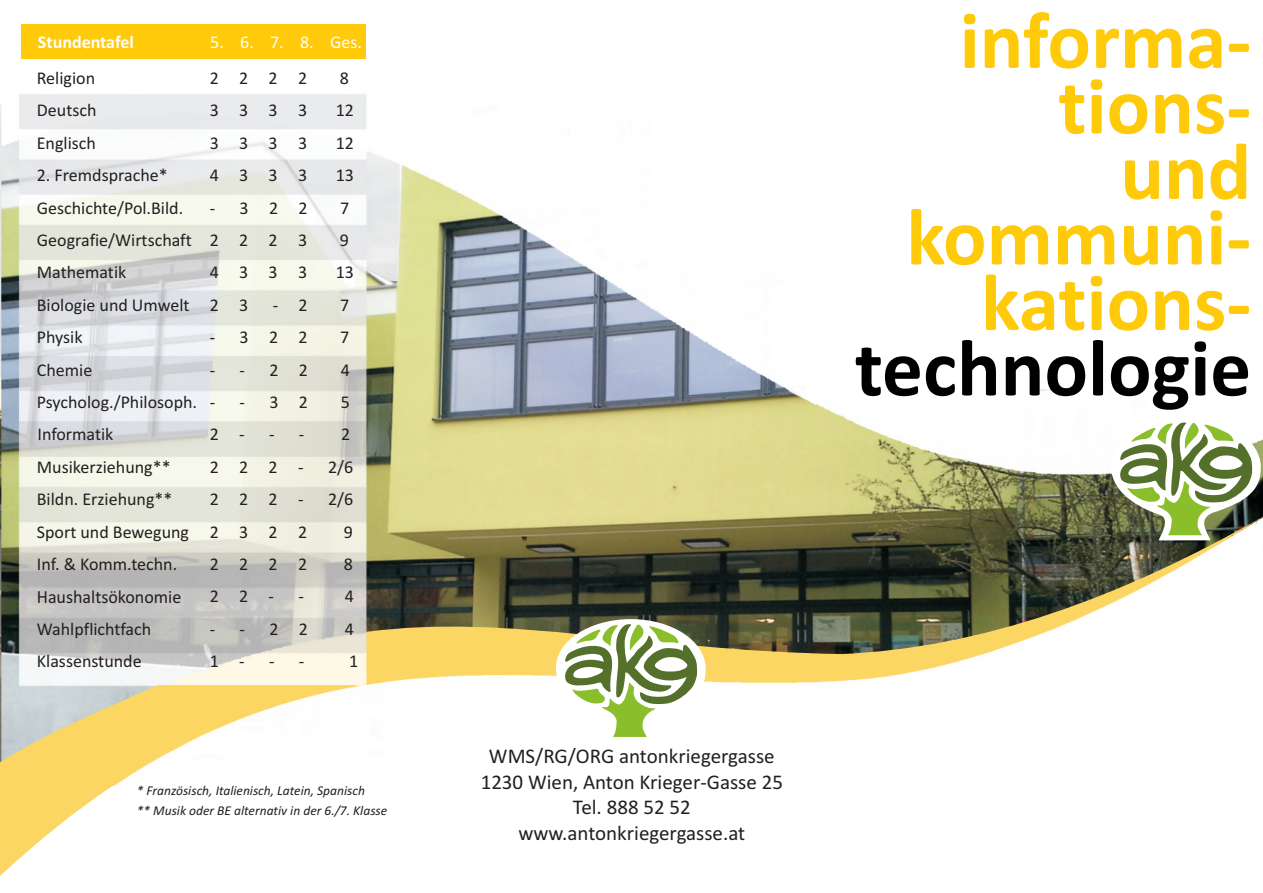
<style>
.page{position:relative;width:1263px;height:893px;background:#fff}
.page>*{position:absolute;margin:0;border:0;box-sizing:border-box;transform-origin:0 0}
.t1{font:700 81.3px/65.6px "Calibri";color:#feca0a;text-align:right}
.t2{font:700 81.3px "Calibri";color:#000}
.t3{font:21px/25.7px "Calibri";color:#231f20;text-align:center}
.t4{font:18.6px "Calibri";color:#231f20}
.t5{font:18px/32.4px "Calibri";color:#231f20}
.t6{font:700 18px "Calibri";color:#fff}
.t7{font:18px "Calibri";color:#fff}
.t8{font:italic 13.5px/20.7px "Calibri";color:#231f20}
</style>
<div class="page">
<img style="left:0;top:94px;width:1263px;height:423px">
<svg style="left:0;top:517px;width:1263px;height:359px"></svg>
<svg style="left:555px;top:619px;width:151px;height:125px"></svg>
<div style="left:22px;top:24px;width:344px;height:35px;background:#feca0a"></div>
<svg style="left:1110px;top:417px;width:151px;height:125px"></svg>
<p class="t6" style="left:38px;top:34px;width:98px">Stundentafel</p>
<p class="t7" style="left:210px;top:34px;width:153px">5. 6. 7. 8. Ges.</p>
<p class="t5" style="left:37px;top:63px;width:60px">Religion</p>
<p class="t5" style="left:210px;top:63px;width:99px">2 2 2 2</p>
<p class="t5" style="left:340px;top:63px;width:11px">8</p>
<p class="t5" style="left:37px;top:96px;width:61px">Deutsch</p>
<p class="t5" style="left:210px;top:96px;width:99px">3 3 3 3</p>
<p class="t5" style="left:336px;top:96px;width:20px">12</p>
<p class="t5" style="left:37px;top:128px;width:61px">Englisch</p>
<p class="t5" style="left:210px;top:128px;width:99px">3 3 3 3</p>
<p class="t5" style="left:336px;top:128px;width:20px">12</p>
<p class="t5" style="left:37px;top:160px;width:132px">2. Fremdsprache*</p>
<p class="t5" style="left:210px;top:160px;width:99px">4 3 3 3</p>
<p class="t5" style="left:336px;top:160px;width:20px">13</p>
<p class="t5" style="left:37px;top:193px;width:148px">Geschichte/Pol.Bild.</p>
<p class="t5" style="left:210px;top:193px;width:99px">- 3 2 2</p>
<p class="t5" style="left:340px;top:193px;width:11px">7</p>
<p class="t5" style="left:37px;top:225px;width:272px">Geografie/Wirtschaft 2 2 2 3</p>
<p class="t5" style="left:340px;top:225px;width:11px">9</p>
<p class="t5" style="left:37px;top:258px;width:91px">Mathematik</p>
<p class="t5" style="left:210px;top:258px;width:99px">4 3 3 3</p>
<p class="t5" style="left:336px;top:258px;width:20px">13</p>
<p class="t5" style="left:37px;top:290px;width:213px">Biologie und Umwelt 2 3</p>
<p class="t5" style="left:273px;top:290px;width:36px">- 2</p>
<p class="t5" style="left:340px;top:290px;width:11px">7</p>
<p class="t5" style="left:37px;top:322px;width:47px">Physik</p>
<p class="t5" style="left:210px;top:322px;width:99px">- 3 2 2</p>
<p class="t5" style="left:340px;top:322px;width:11px">7</p>
<p class="t5" style="left:37px;top:355px;width:57px">Chemie</p>
<p class="t5" style="left:210px;top:355px;width:37px">- -</p>
<p class="t5" style="left:269px;top:355px;width:40px">2 2</p>
<p class="t5" style="left:341px;top:355px;width:11px">4</p>
<p class="t5" style="left:37px;top:387px;width:180px">Psycholog./Philosoph. -</p>
<p class="t5" style="left:240px;top:387px;width:70px">- 3 2</p>
<p class="t5" style="left:341px;top:387px;width:11px">5</p>
<p class="t5" style="left:37px;top:420px;width:77px">Informatik</p>
<p class="t5" style="left:210px;top:420px;width:36px">2 -</p>
<p class="t5" style="left:269px;top:420px;width:37px">- -</p>
<p class="t5" style="left:341px;top:420px;width:11px">2</p>
<p class="t5" style="left:37px;top:452px;width:135px">Musikerziehung**</p>
<p class="t5" style="left:210px;top:452px;width:95px">2 2 2 -</p>
<p class="t5" style="left:328px;top:452px;width:27px">2/6</p>
<p class="t5" style="left:37px;top:484px;width:137px">Bildn. Erziehung**</p>
<p class="t5" style="left:210px;top:484px;width:95px">2 2 2 -</p>
<p class="t5" style="left:328px;top:484px;width:27px">2/6</p>
<p class="t5" style="left:37px;top:517px;width:272px">Sport und Bewegung 2 3 2 2</p>
<p class="t5" style="left:344px;top:517px;width:11px">9</p>
<p class="t5" style="left:37px;top:549px;width:142px">Inf. &amp; Komm.techn.</p>
<p class="t5" style="left:210px;top:549px;width:99px">2 2 2 2</p>
<p class="t5" style="left:344px;top:549px;width:11px">8</p>
<p class="t5" style="left:210px;top:582px;width:66px">2 2 -</p>
<p class="t5" style="left:299px;top:582px;width:57px">- 4</p>
<p class="t5" style="left:210px;top:614px;width:37px">- -</p>
<p class="t5" style="left:269px;top:614px;width:40px">2 2</p>
<p class="t5" style="left:345px;top:614px;width:11px">4</p>
<p class="t4" style="left:37px;top:589px;width:146px">Haushaltsökonomie</p>
<p class="t5" style="left:37px;top:614px;width:116px">Wahlpflichtfach<br>Klassenstunde</p>
<p class="t5" style="left:210px;top:646px;width:36px">1 -</p>
<p class="t5" style="left:269px;top:646px;width:37px">- -</p>
<p class="t5" style="left:349px;top:646px;width:11px">1</p>
<p class="t8" style="left:137px;top:781px;width:252px">* Französisch, Italienisch, Latein, Spanisch<br>** Musik oder BE alternativ in der 6./7. Klasse</p>
<h1 class="t1" style="left:906px;top:15px;width:347px">informa&shy;tions-<br>und kommuni&shy;kations-</h1>
<h1 class="t2" style="left:855px;top:334px;width:398px">technologie</h1>
<p class="t3" style="left:481px;top:745px;width:304px">WMS/RG/ORG antonkriegergasse<br>1230 Wien, Anton Krieger-Gasse 25<br>Tel. 888 52 52 www.antonkriegergasse.at</p>
</div>
